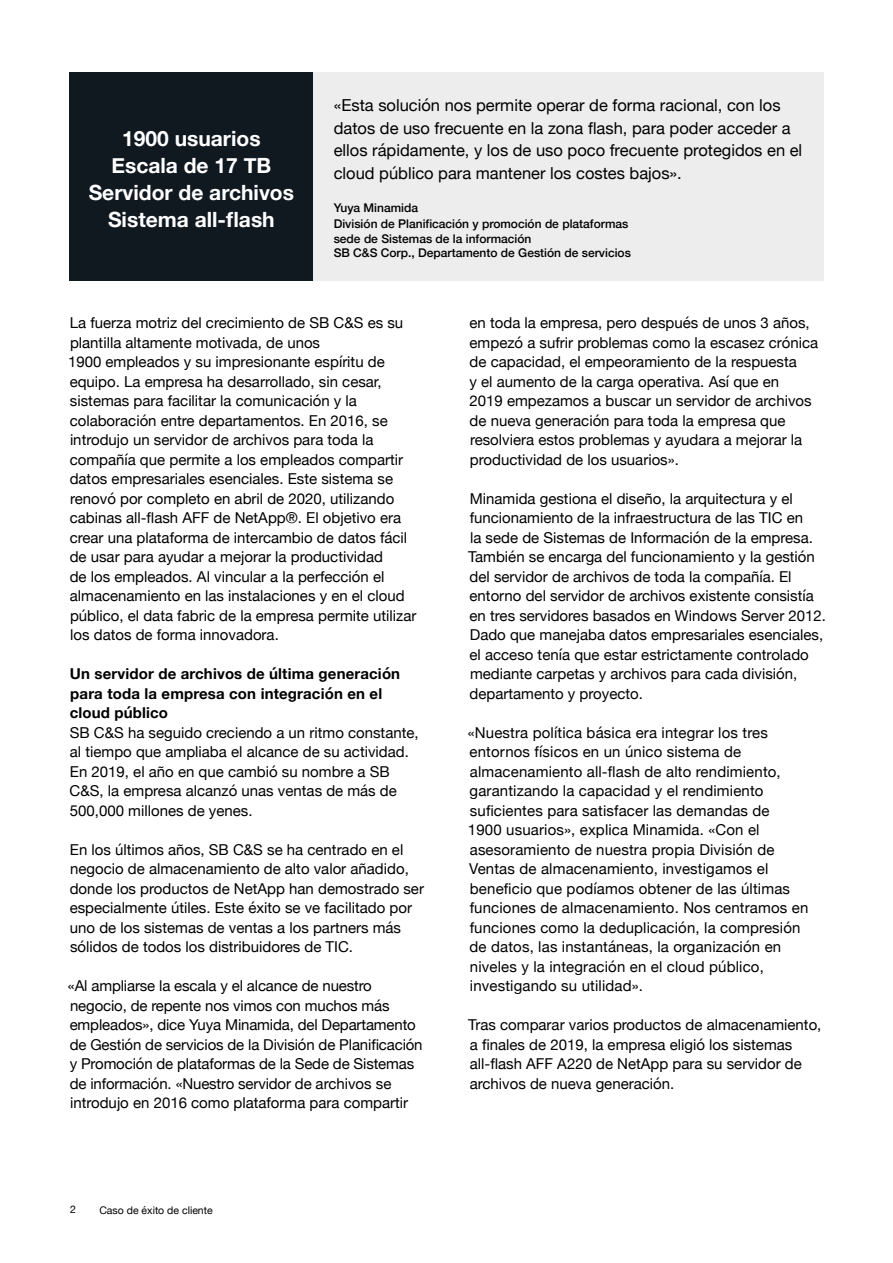
<style>
.page{position:relative;width:893px;height:1263px;background:#fff}
.page>*{position:absolute;margin:0;border:0;box-sizing:border-box;transform-origin:0 0}
.t1{font:700 21px/27px "Helvetica Neue";color:#fff;text-align:center}
.t2{font:16.5px/22.5px "Helvetica Neue";color:#000}
.t3{font:15px/19.5px "Helvetica Neue";color:#000}
.t4{font:700 15px/19.5px "Helvetica Neue";letter-spacing:.01em;color:#000}
.t5{font:500 12px/16.5px "Helvetica Neue";color:#000}
.t6{font:10.5px "Helvetica Neue";color:#000}
</style>
<div class="page">
<div style="left:69px;top:72px;width:244px;height:209px;background:#101820"></div>
<div style="left:313px;top:72px;width:511px;height:209px;background:#ededed"></div>
<h1 class="t1" style="left:89px;top:126px;width:207px">1900 usuarios<br>Escala de 17 TB<br>Servidor de archivos<br>Sistema all-flash</h1>
<p class="t2" style="left:334px;top:95px;width:470px">«Esta solución nos permite operar de forma racional, con los datos de uso frecuente en la zona flash, para poder acceder a ellos rápidamente, y los de uso poco frecuente protegidos en el cloud público para mantener los costes bajos».</p>
<p class="t5" style="left:334px;top:198px;width:296px">Yuya Minamida<br>División de Planificación y promoción de plataformas</p>
<p class="t5" style="left:334px;top:230px;width:299px;line-height:14.4px">sede de Sistemas de la información<br>SB C&amp;S Corp., Departamento de Gestión de servicios</p>
<p class="t3" style="left:68px;top:314px;width:350px">La fuerza motriz del crecimiento de SB C&amp;S es su plantilla altamente motivada, de unos<br>1900 empleados y su impresionante espíritu de equipo. La empresa ha desarrollado, sin cesar, sistemas para facilitar la comunicación y la colaboración entre departamentos. En 2016, se introdujo un servidor de archivos para toda la compañía que permite a los empleados compartir datos empresariales esenciales. Este sistema se renovó por completo en abril de 2020, utilizando cabinas all-flash AFF de NetApp®. El objetivo era crear una plataforma de intercambio de datos fácil de usar para ayudar a mejorar la productividad<br>de los empleados. Al vincular a la perfección el almacenamiento en las instalaciones y en el cloud público, el data fabric de la empresa permite utilizar los datos de forma innovadora.</p>
<p class="t4" style="left:70px;top:665px;width:332px">Un servidor de archivos de última generación para toda la empresa con integración en el cloud público</p>
<p class="t3" style="left:70px;top:724px;width:351px">SB C&amp;S ha seguido creciendo a un ritmo constante, al tiempo que ampliaba el alcance de su actividad.<br>En 2019, el año en que cambió su nombre a SB C&amp;S, la empresa alcanzó unas ventas de más de 500,000 millones de yenes.</p>
<p class="t3" style="left:70px;top:841px;width:356px">En los últimos años, SB C&amp;S se ha centrado en el negocio de almacenamiento de alto valor añadido, donde los productos de NetApp han demostrado ser especialmente útiles. Este éxito se ve facilitado por uno de los sistemas de ventas a los partners más sólidos de todos los distribuidores de TIC.</p>
<p class="t3" style="left:68px;top:977px;width:356px">«Al ampliarse la escala y el alcance de nuestro negocio, de repente nos vimos con muchos más empleados», dice Yuya Minamida, del Departamento de Gestión de servicios de la División de Planificación y Promoción de plataformas de la Sede de Sistemas de información. «Nuestro servidor de archivos se introdujo en 2016 como plataforma para compartir</p>
<p class="t6" style="left:70px;top:1202px;width:7px">2</p>
<p class="t6" style="left:99px;top:1202px;width:115px">Caso de éxito de cliente</p>
<p class="t3" style="left:470px;top:314px;width:350px">en toda la empresa, pero después de unos 3 años, empezó a sufrir problemas como la escasez crónica de capacidad, el empeoramiento de la respuesta<br>y el aumento de la carga operativa. Así que en<br>2019 empezamos a buscar un servidor de archivos de nueva generación para toda la empresa que resolviera estos problemas y ayudara a mejorar la productividad de los usuarios».</p>
<p class="t3" style="left:468px;top:490px;width:359px">Minamida gestiona el diseño, la arquitectura y el funcionamiento de la infraestructura de las TIC en<br>la sede de Sistemas de Información de la empresa.<br>También se encarga del funcionamiento y la gestión del servidor de archivos de toda la compañía. El entorno del servidor de archivos existente consistía en tres servidores basados en Windows Server 2012.<br>Dado que manejaba datos empresariales esenciales, el acceso tenía que estar estrictamente controlado mediante carpetas y archivos para cada división, departamento y proyecto.</p>
<p class="t3" style="left:468px;top:724px;width:342px">«Nuestra política básica era integrar los tres entornos físicos en un único sistema de almacenamiento all-flash de alto rendimiento, garantizando la capacidad y el rendimiento suficientes para satisfacer las demandas de<br>1900 usuarios», explica Minamida. «Con el asesoramiento de nuestra propia División de Ventas de almacenamiento, investigamos el beneficio que podíamos obtener de las últimas funciones de almacenamiento. Nos centramos en funciones como la deduplicación, la compresión de datos, las instantáneas, la organización en niveles y la integración en el cloud público, investigando su utilidad».</p>
<p class="t3" style="left:468px;top:1016px;width:355px">Tras comparar varios productos de almacenamiento, a finales de 2019, la empresa eligió los sistemas all-flash AFF A220 de NetApp para su servidor de archivos de nueva generación.</p>
</div>
